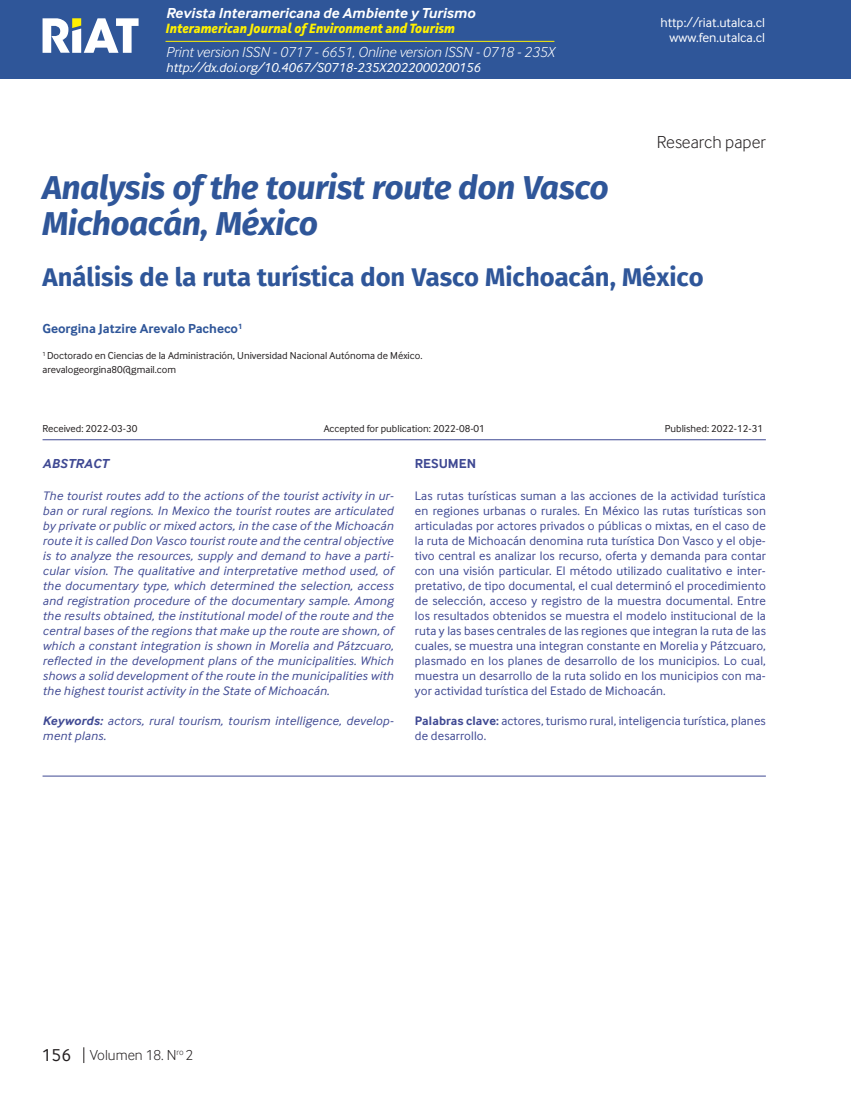
<style>
.page{position:relative;width:851px;height:1106px;background:#fff}
.page>*{position:absolute;margin:0;border:0;box-sizing:border-box;transform-origin:0 0}
.TITULO_INGLÉS{font:italic 700 33px/36px "Fira Sans OT";letter-spacing:-.01em;color:#2f5699}
.TITULO_ESPAÑOL_2021{font:700 25.5px "Fira Sans OT";color:#2f5699}
.t1{font:300 18px "Inter Face";color:#231f20}
.t2{font:italic 300 15px "Inter Face";color:#fff}
.t3{font:italic 700 15px "Inter Face";color:#fff}
.t4{font:300 15px "Inter Face";color:#231f20}
.Cuño_de_pagina{font:italic 13.5px "Inter Face";color:#fff}
.t5{font:italic 700 13.5px "Facit";color:#fff101}
.t6{font:13.5px "Inter Face";color:#fff}
.AUTORES{font:700 13.5px "Inter Face";color:#2f5699}
.Cuerpo_de_Texto{font:italic 700 13.5px "Inter Face";letter-spacing:.02em;color:#3f4993}
.RESUMEN{font:700 13.5px "Inter Face";color:#3f4993}
.RESUMEN-2{font:12.75px/15px "Inter Face";letter-spacing:.01em;color:#3f4993;text-align:justify}
.Cuerpo_de_Texto-2{font:italic 12.75px/15px "Inter Face";letter-spacing:.02em;color:#3f4993;text-align:justify}
.CARGOS{font:10.5px "Inter Face";color:#231f20}
.Cuerpo_de_Texto-3{font:10.5px "Inter Face";color:#231f20}
.s1{font-weight:700}
.s2{font-weight:400;font-size:18px}
</style>
<div class="page">
<div style="left:0;top:0;width:850px;height:79px;background:#2f5699"></div>
<hr style="left:850px;top:0;width:1px;height:79px;background:#2f5699">
<svg style="left:43px;top:18px;width:95px;height:35px"></svg>
<svg style="left:83px;top:1047px;width:1px;height:16px"></svg>
<hr style="left:43px;top:439px;width:722px;height:1px;background:#3f4993">
<hr style="left:43px;top:775px;width:722px;height:1px;background:#3f4993">
<hr style="left:165px;top:41px;width:389px;height:1px;background:#fff101">
<p class="t3" style="left:166px;top:4px;width:310px">Revista Interamericana de Ambiente y Turismo</p>
<p class="t5" style="left:166px;top:20px;width:291px">Interamerican Journal of Environment and Tourism</p>
<p class="t2" style="left:166px;top:44px;width:390px">Print version ISSN - 0717 - 6651, Online version ISSN - 0718 - 235X</p>
<p class="Cuño_de_pagina" style="left:166px;top:59px;width:316px">http://dx.doi.org/10.4067/S0718-235X2022000200156</p>
<p class="t6" style="left:660px;top:15px;width:106px">http://riat.utalca.cl</p>
<p class="t6" style="left:669px;top:30px;width:97px">www.fen.utalca.cl</p>
<p class="t1" style="left:656px;top:132px;width:110px">Research paper</p>
<p class="TITULO_INGLÉS" style="left:43px;top:172px;width:567px">Analysis of the tourist route don Vasco<br>Michoacán, México</p>
<p class="TITULO_ESPAÑOL_2021" style="left:43px;top:259px;width:662px">Análisis de la ruta turística don Vasco Michoacán, México</p>
<p class="AUTORES" style="left:43px;top:321px;width:201px">Georgina Jatzire Arevalo Pacheco<sup>1</sup></p>
<p class="CARGOS" style="left:43px;top:350px;width:381px"><sup>1</sup> Doctorado en Ciencias de la Administración, Universidad Nacional Autónoma de México.</p>
<p class="CARGOS" style="left:43px;top:363px;width:135px">arevalogeorgina80@gmail.com</p>
<p class="Cuerpo_de_Texto-3" style="left:43px;top:423px;width:96px">Received: 2022-03-30</p>
<p class="Cuerpo_de_Texto-3" style="left:323px;top:423px;width:163px">Accepted for publication: 2022-08-01</p>
<p class="Cuerpo_de_Texto-3" style="left:664px;top:423px;width:100px">Published: 2022-12-31</p>
<p class="RESUMEN" style="left:415px;top:456px;width:63px">RESUMEN</p>
<p class="RESUMEN-2" style="left:415px;top:488px;width:352px">Las rutas turísticas suman a las acciones de la actividad turística en regiones urbanas o rurales. En México las rutas turísticas son articuladas por actores privados o públicas o mixtas, en el caso de la ruta de Michoacán denomina ruta turística Don Vasco y el obje&shy;tivo central es analizar los recurso, oferta y demanda para contar con una visión particular. El método utilizado cualitativo e inter&shy;pretativo, de tipo documental, el cual determinó el procedimiento de selección, acceso y registro de la muestra documental. Entre los resultados obtenidos se muestra el modelo institucional de la ruta y las bases centrales de las regiones que integran la ruta de las cuales, se muestra una integran constante en Morelia y Pátzcuaro, plasmado en los planes de desarrollo de los municipios. Lo cual, muestra un desarrollo de la ruta solido en los municipios con ma&shy;yor actividad turística del Estado de Michoacán.</p>
<p class="RESUMEN-2" style="left:415px;top:713px;width:352px"><span class="s1">Palabras clave:</span> actores, turismo rural, inteligencia turística, planes de desarrollo.</p>
<p class="Cuerpo_de_Texto" style="left:43px;top:456px;width:67px">ABSTRACT</p>
<p class="Cuerpo_de_Texto-2" style="left:43px;top:488px;width:352px">The tourist routes add to the actions of the tourist activity in ur&shy;ban or rural regions. In Mexico the tourist routes are articulated by private or public or mixed actors, in the case of the Michoacán route it is called Don Vasco tourist route and the central objective is to analyze the resources, supply and demand to have a parti&shy;cular vision. The qualitative and interpretative method used, of the documentary type, which determined the selection, access and registration procedure of the documentary sample. Among the results obtained, the institutional model of the route and the central bases of the regions that make up the route are shown, of which a constant integration is shown in Morelia and Pátzcuaro, reflected in the development plans of the municipalities. Which shows a solid development of the route in the municipalities with the highest tourist activity in the State of Michoacán.</p>
<p class="Cuerpo_de_Texto-2" style="left:43px;top:713px;width:352px"><span class="s1">Keywords:</span> actors, rural tourism, tourism intelligence, develop&shy;ment plans.</p>
<p class="t4" style="left:42px;top:1046px;width:153px"><span class="s2">156</span> Volumen 18. N<sup>ro</sup> 2</p>
</div>
